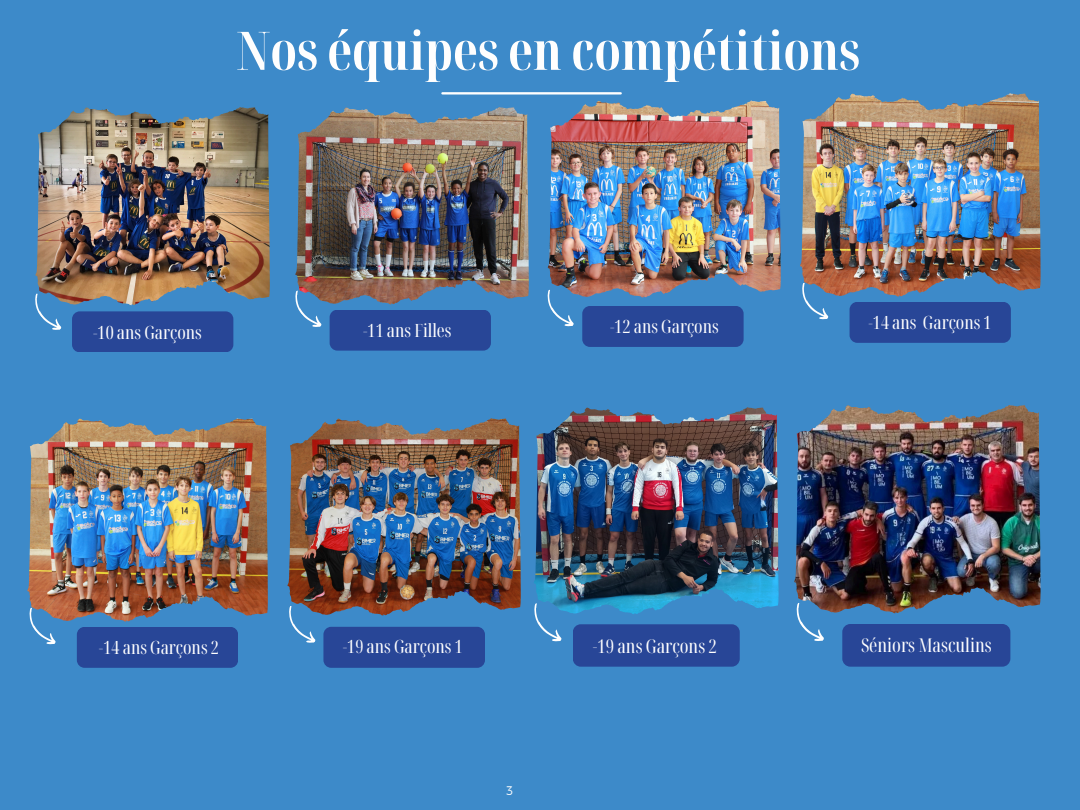
<style>
.page{position:relative;width:1080px;height:810px;background:#fff}
.page>*{position:absolute;margin:0;border:0;box-sizing:border-box;transform-origin:0 0}
.t1{font:700 extra-condensed 53.12px "Noto Serif Display";color:#fefefe}
.t2{font:extra-condensed 19px "Noto Serif Display";color:#fff}
.t3{font:extra-condensed 18.88px "Noto Serif Display";color:#fff}
.t4{font:extra-condensed 18.25px "Noto Serif Display";color:#fff}
.t5{font:300 12.5px "Montserrat";color:#fefefe}
</style>
<div class="page">
<img style="left:0;top:0;width:1080px;height:810px">
<img style="left:602px;top:101px;width:179px;height:174px">
<img style="left:349px;top:107px;width:180px;height:175px">
<img style="left:90px;top:107px;width:180px;height:175px">
<div style="left:72px;top:311px;width:161px;height:41px;background:#284697;border-radius:8px"></div>
<img style="left:856px;top:93px;width:185px;height:180px">
<svg style="left:28px;top:293px;width:36px;height:41px"></svg>
<img style="left:342px;top:418px;width:179px;height:175px">
<img style="left:591px;top:407px;width:188px;height:183px">
<svg style="left:288px;top:290px;width:36px;height:41px"></svg>
<div style="left:330px;top:310px;width:161px;height:41px;background:#284697;border-radius:8px"></div>
<svg style="left:540px;top:289px;width:37px;height:42px"></svg>
<div style="left:582px;top:306px;width:162px;height:41px;background:#284697;border-radius:8px"></div>
<svg style="left:795px;top:282px;width:36px;height:42px"></svg>
<div style="left:850px;top:302px;width:161px;height:41px;background:#284697;border-radius:8px"></div>
<div style="left:323px;top:627px;width:162px;height:41px;background:#284697;border-radius:8px"></div>
<svg style="left:281px;top:605px;width:37px;height:42px"></svg>
<div style="left:573px;top:624px;width:167px;height:43px;background:#284697;border-radius:8px"></div>
<svg style="left:526px;top:603px;width:38px;height:43px"></svg>
<img style="left:851px;top:405px;width:190px;height:184px">
<div style="left:842px;top:624px;width:168px;height:43px;background:#284697;border-radius:8px"></div>
<svg style="left:789px;top:602px;width:38px;height:44px"></svg>
<hr style="left:442px;top:92px;width:179px;height:3px;background:#fff">
<img style="left:83px;top:418px;width:185px;height:180px">
<svg style="left:22px;top:607px;width:36px;height:42px"></svg>
<div style="left:77px;top:627px;width:161px;height:41px;background:#284697;border-radius:8px"></div>
<p class="t1" style="left:236px;top:13px;width:625px">Nos équipes en compétitions</p>
<p class="t4" style="left:93px;top:319px;width:110px">-10 ans Garçons</p>
<p class="t4" style="left:363px;top:318px;width:90px">-11 ans Filles</p>
<p class="t4" style="left:610px;top:314px;width:110px">-12 ans Garçons</p>
<p class="t4" style="left:868px;top:310px;width:125px">-14 ans Garçons 1</p>
<p class="t4" style="left:99px;top:635px;width:121px">-14 ans Garçons 2</p>
<p class="t4" style="left:343px;top:634px;width:122px">-19 ans Garçons 1</p>
<p class="t3" style="left:593px;top:632px;width:126px">-19 ans Garçons 2</p>
<p class="t2" style="left:861px;top:632px;width:132px">Séniors Masculins</p>
<p class="t5" style="left:506px;top:783px;width:8px">3</p>
</div>
